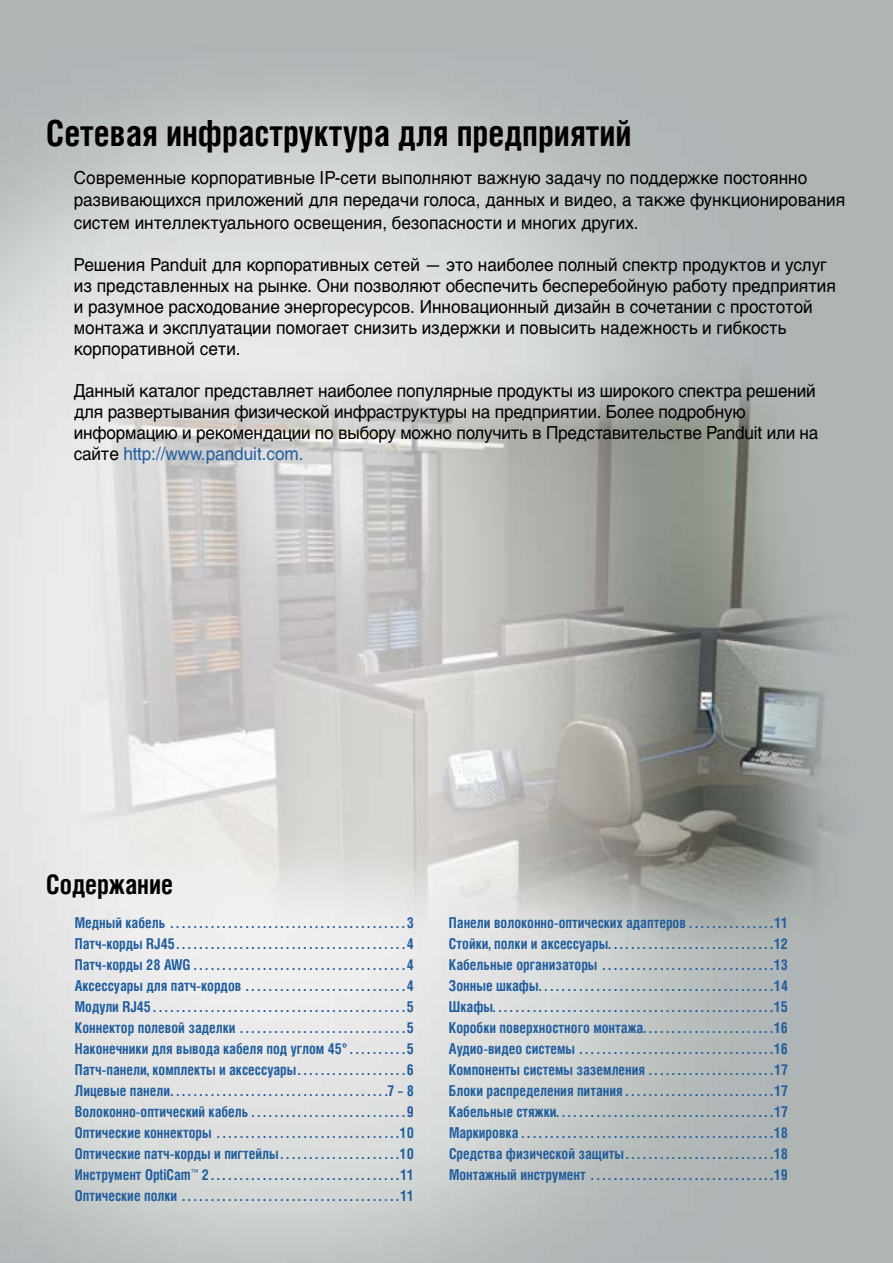
<style>
.page{position:relative;width:893px;height:1263px;background:#fff}
.page>*{position:absolute;margin:0;border:0;box-sizing:border-box;transform-origin:0 0}
.t1{font:700 36px "Helios Cond";color:#000;scale:.95 1}
.t2{font:700 27px "Helios Cond";color:#000;scale:.95 1}
.t3{font:18px/21px "Helvetica Cyr Upright";color:#000;scale:.95 1}
.t4{font:700 15px/21px "Helios Cond";color:#215e9e;text-align:justify;scale:.95 1}
.s1{color:#215e9e}
.s2{font-family:"Museo Sans 500";font-weight:400}
</style>
<div class="page">
<img style="left:0;top:0;width:893px;height:1263px">
<h1 class="t1" style="left:46px;top:111px;width:618px">Сетевая инфраструктура для предприятий</h1>
<p class="t3" style="left:74px;top:166px;width:813px;line-height:22.5px">Современные корпоративные IP-сети выполняют важную задачу по поддержке постоянно развивающихся приложений для передачи голоса, данных и видео, а также функционирования систем интеллектуального освещения, безопасности и многих других.</p>
<p class="t3" style="left:74px;top:254px;width:804px">Решения Panduit для корпоративных сетей — это наиболее полный спектр продуктов и услуг из представленных на рынке. Они позволяют обеспечить бесперебойную работу предприятия и разумное расходование энергоресурсов. Инновационный дизайн в сочетании с простотой монтажа и эксплуатации помогает снизить издержки и повысить надежность и гибкость корпоративной сети.</p>
<p class="t3" style="left:74px;top:380px;width:785px">Данный каталог представляет наиболее популярные продукты из широкого спектра решений для развертывания физической инфраструктуры на предприятии. Более подробную информацию и рекомендации по выбору можно получить в Представительстве Panduit или на сайте <span class="s1">http://www.panduit.com.</span></p>
<h2 class="t2" style="left:46px;top:869px;width:135px">Содержание</h2>
<p class="t4" style="left:75px;top:912px;width:358px">Медный кабель . . . . . . . . . . . . . . . . . . . . . . . . . . . . . . . . . . . . . . . . 3<br>Патч-корды RJ45 . . . . . . . . . . . . . . . . . . . . . . . . . . . . . . . . . . . . . . . 4<br>Патч-корды 28 AWG . . . . . . . . . . . . . . . . . . . . . . . . . . . . . . . . . . . . 4<br>Аксессуары для патч-кордов . . . . . . . . . . . . . . . . . . . . . . . . . . . 4<br>Модули RJ45 . . . . . . . . . . . . . . . . . . . . . . . . . . . . . . . . . . . . . . . . . . . 5<br>Коннектор полевой заделки . . . . . . . . . . . . . . . . . . . . . . . . . . . . 5<br>Наконечники для вывода кабеля под углом 45<span class="s2">°</span> . . . . . . . . . 5<br>Патч-панели, комплекты и аксессуары . . . . . . . . . . . . . . . . . . 6<br>Лицевые панели . . . . . . . . . . . . . . . . . . . . . . . . . . . . . . . . . . . . . 7 – 8<br>Волоконно-оптический кабель . . . . . . . . . . . . . . . . . . . . . . . . . . 9<br>Оптические коннекторы . . . . . . . . . . . . . . . . . . . . . . . . . . . . . . . 10<br>Оптические патч-корды и пигтейлы . . . . . . . . . . . . . . . . . . . . 10<br>Инструмент OptiCam<sup>™</sup> 2 . . . . . . . . . . . . . . . . . . . . . . . . . . . . . . . . 11<br>Оптические полки . . . . . . . . . . . . . . . . . . . . . . . . . . . . . . . . . . . . . 11</p>
<p class="t4" style="left:449px;top:912px;width:358px">Панели волоконно-оптических адаптеров . . . . . . . . . . . . . . 11<br>Стойки, полки и аксессуары . . . . . . . . . . . . . . . . . . . . . . . . . . . . 12<br>Кабельные организаторы . . . . . . . . . . . . . . . . . . . . . . . . . . . . . 13<br>Зонные шкафы . . . . . . . . . . . . . . . . . . . . . . . . . . . . . . . . . . . . . . . . 14<br>Шкафы . . . . . . . . . . . . . . . . . . . . . . . . . . . . . . . . . . . . . . . . . . . . . . . . 15<br>Коробки поверхностного монтажа . . . . . . . . . . . . . . . . . . . . . . 16<br>Аудио-видео системы . . . . . . . . . . . . . . . . . . . . . . . . . . . . . . . . . 16<br>Компоненты системы заземления . . . . . . . . . . . . . . . . . . . . . 17<br>Блоки распределения питания . . . . . . . . . . . . . . . . . . . . . . . . . 17<br>Кабельные стяжки . . . . . . . . . . . . . . . . . . . . . . . . . . . . . . . . . . . . . 17<br>Маркировка............................................18<br>Средства физической защиты . . . . . . . . . . . . . . . . . . . . . . . . . 18<br>Монтажный инструмент . . . . . . . . . . . . . . . . . . . . . . . . . . . . . . . 19</p>
</div>
